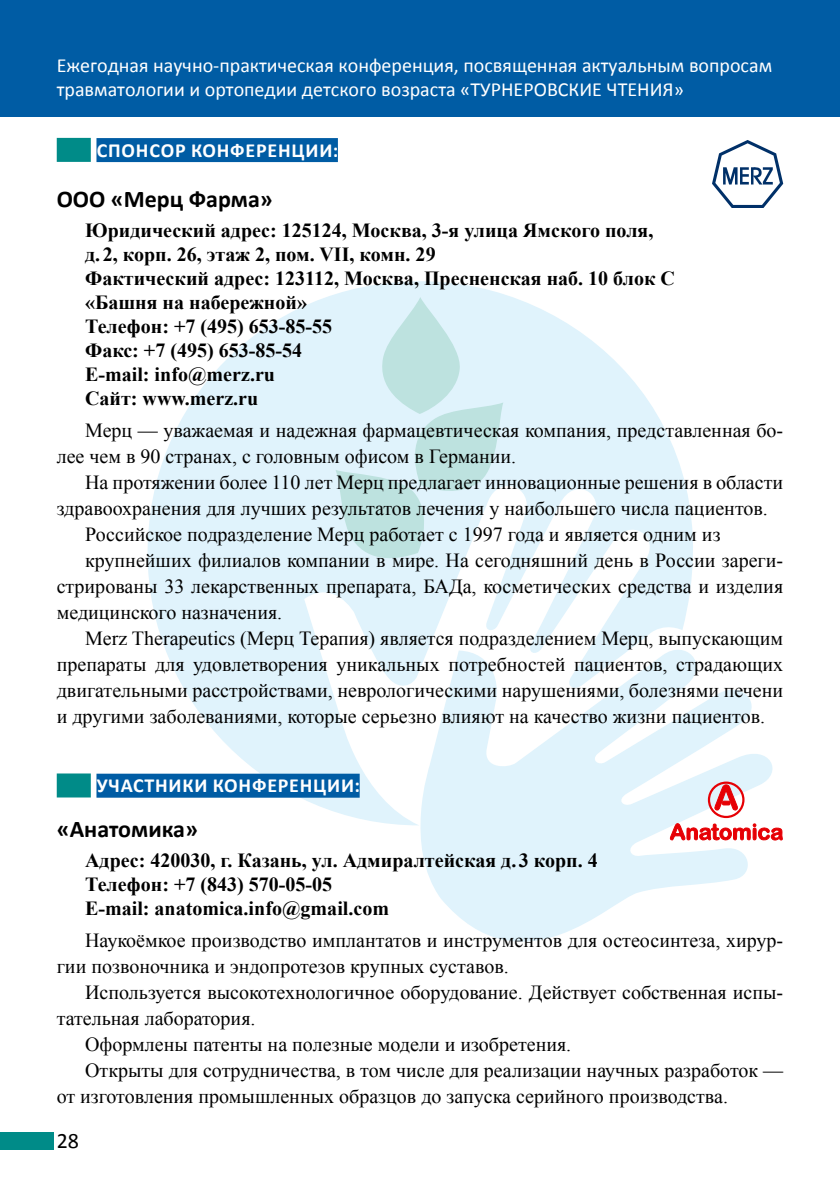
<style>
.page{position:relative;width:840px;height:1191px;background:#fff}
.page>*{position:absolute;margin:0;border:0;box-sizing:border-box;transform-origin:0 0}
.t1{font:700 24px "Calibri";color:#000}
.t2{font:22px "Calibri";color:#000}
.t3{font:20px/26px "Times New Roman";color:#000}
.t4{font:700 20px/24px "Times New Roman";color:#000}
.t5{font:20px/24px "Calibri";color:#fff}
.t6{font:700 20px "Calibri";letter-spacing:.04em;color:#fff}
</style>
<div class="page">
<div style="left:0;top:1132px;width:54px;height:17px;background:#008b88"></div>
<svg style="left:412px;top:690px;width:360px;height:251px;fill:#e0f3fc"></svg>
<svg style="left:147px;top:281px;width:588px;height:544px;fill:#e0f3fc"></svg>
<svg style="left:335px;top:297px;width:168px;height:267px;background:#d3ecf0"></svg>
<div style="left:0;top:0;width:839px;height:116px;background:#005ca4"></div>
<div style="left:57px;top:138px;width:34px;height:24px;background:#008b88"></div>
<div style="left:96px;top:138px;width:242px;height:24px;background:#005ca4"></div>
<div style="left:57px;top:773px;width:34px;height:24px;background:#008b88"></div>
<div style="left:96px;top:773px;width:263px;height:24px;background:#005ca4"></div>
<svg style="left:712px;top:140px;width:70px;height:68px"></svg>
<svg style="left:669px;top:784px;width:113px;height:56px"></svg>
<div style="left:707px;top:781px;width:37px;height:37px;border:2px solid #e60005;border-radius:50%"></div>
<p class="t5" style="left:57px;top:53px;width:716px">Ежегодная научно-практическая конференция, посвященная актуальным вопросам травматологии и ортопедии детского возраста «Турнеровские чте ния»</p>
<p class="t6" style="left:97px;top:136px;width:243px">Спонсор конференции:</p>
<p class="t1" style="left:57px;top:182px;width:17px">ООО</p>
<p class="t1" style="left:111px;top:182px;width:163px">«Мерц Фарма»</p>
<p class="t4" style="left:85px;top:218px;width:591px">Юридический адрес: 125124, Москва, 3-я улица Ямского поля,<br>д. 2, корп. 26, этаж 2, пом. VII, комн. 29<br>Фактический адрес: 123112, Москва, Пресненская наб. 10 блок С «Башня на набережной»<br>Телефон: +7 (495) 653‑85‑55<br>Факс: +7 (495) 653‑85‑54<br>E-mail: info@merz.ru<br>Сайт: www.merz.ru</p>
<p class="t3" style="left:57px;top:416px;width:727px;text-indent:28px">Мерц — уважаемая и надежная фармацевтическая компания, представленная бо&shy;лее чем в 90 странах, с головным офисом в Германии.</p>
<p class="t3" style="left:85px;top:468px;width:699px">На протяжении более 110 лет Мерц предлагает инновационные решения в области</p>
<p class="t3" style="left:57px;top:494px;width:712px">здравоохранения для лучших результатов лечения у наибольшего числа пациентов.</p>
<p class="t3" style="left:85px;top:520px;width:636px">Российское подразделение Мерц работает с 1997 года и является одним из</p>
<p class="t3" style="left:85px;top:546px;width:699px">крупнейших филиалов компании в мире. На сегодняшний день в России зареги-</p>
<p class="t3" style="left:57px;top:572px;width:727px">стрированы 33 лекарственных препарата, БАДа, косметических средства и изделия</p>
<p class="t3" style="left:57px;top:598px;width:227px">медицинского назначения.</p>
<p class="t3" style="left:85px;top:624px;width:699px">Merz Therapeutics (Мерц Терапия) является подразделением Мерц, выпускающим</p>
<p class="t3" style="left:57px;top:650px;width:727px">препараты для удовлетворения уникальных потребностей пациентов, страдающих</p>
<p class="t3" style="left:57px;top:676px;width:727px">двигательными расстройствами, неврологическими нарушениями, болезнями печени</p>
<p class="t3" style="left:57px;top:702px;width:709px">и другими заболеваниями, которые серьезно влияют на качество жизни пациентов.</p>
<p class="t6" style="left:97px;top:771px;width:264px">Участники конференции:</p>
<p class="t1" style="left:57px;top:812px;width:143px">«Анатомика»</p>
<p class="t4" style="left:85px;top:848px;width:514px">Адрес: 420030, г. Казань, ул. Адмиралтейская д. 3 корп. 4<br>Телефон: +7 (843) 570‑05‑05<br>E-mail: anatomica.info@gmail.com</p>
<p class="t3" style="left:57px;top:926px;width:727px;text-indent:28px">Наукоёмкое производство имплантатов и инструментов для остеосинтеза, хирур&shy;гии позвоночника и эндопротезов крупных суставов.</p>
<p class="t3" style="left:85px;top:978px;width:699px">Используется высокотехнологичное оборудование. Действует собственная испы-</p>
<p class="t3" style="left:57px;top:1004px;width:200px">тательная лаборатория.</p>
<p class="t3" style="left:85px;top:1030px;width:487px">Оформлены патенты на полезные модели и изобретения.</p>
<p class="t3" style="left:85px;top:1056px;width:699px">Открыты для сотрудничества, в том числе для реализации научных разработок —</p>
<p class="t3" style="left:57px;top:1082px;width:672px">от изготовления промышленных образцов до запуска серийного производства.</p>
<p class="t2" style="left:57px;top:1125px;width:24px">28</p>
</div>
